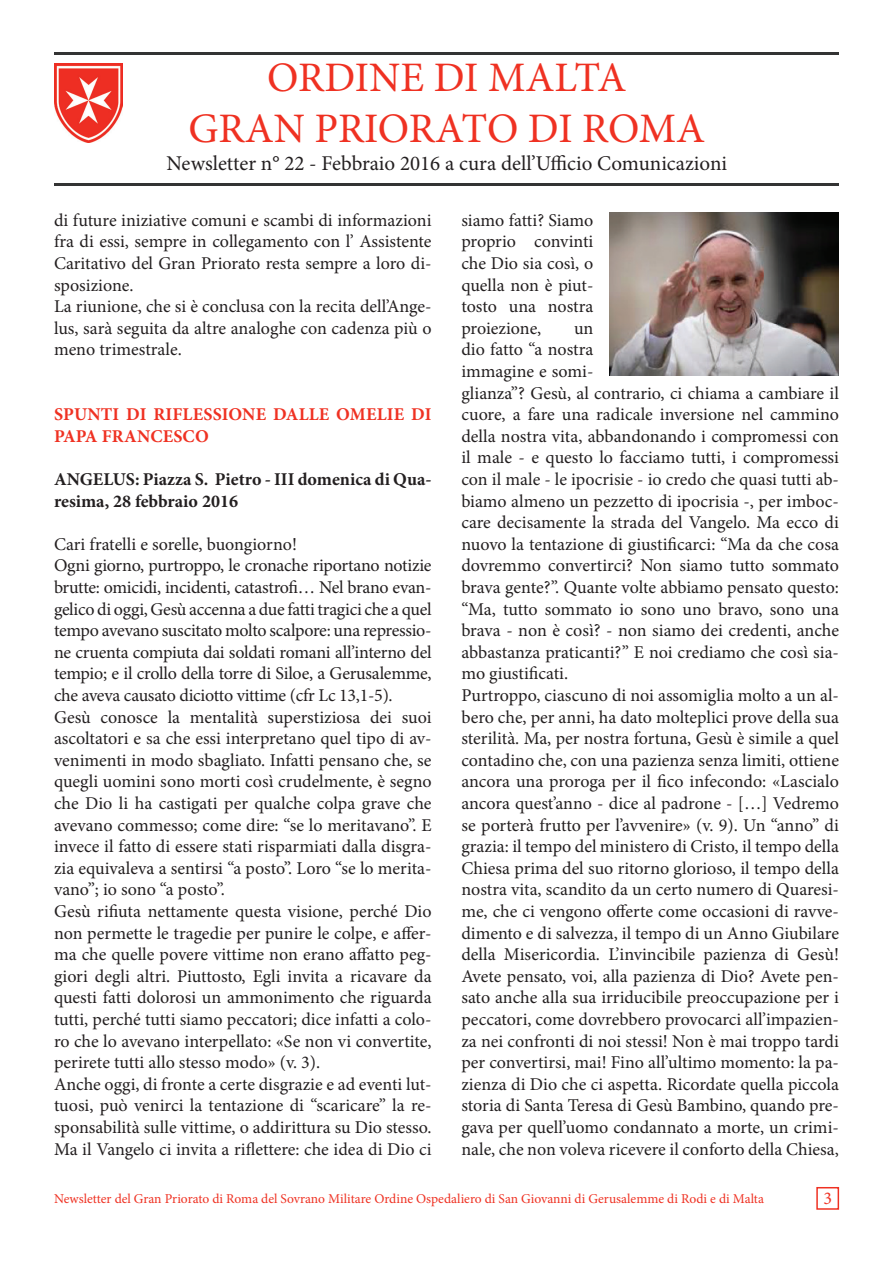
<style>
.page{position:relative;width:893px;height:1263px;background:#fff}
.page>*{position:absolute;margin:0;border:0;box-sizing:border-box;transform-origin:0 0}
.t1{font:42px/50.4px "Minion Pro";letter-spacing:-.005em;color:#ef3122;text-align:center}
.t2{font:21px "Minion Pro";color:#231f20}
.t3{font:18px/21.6px "Minion Pro";letter-spacing:-.005em;color:#231f20}
.t4{font:700 18px/21.6px "Minion Pro";color:#231f20}
.t5{font:700 18px/21.6px "Minion Pro";letter-spacing:.01em;color:#ef3122}
.t6{font:18px "Minion Pro";color:#ef3122}
.t7{font:13.5px "Minion Pro";color:#ef3122}
</style>
<div class="page">
<svg style="left:816px;top:1187px;width:24px;height:23px"></svg>
<img style="left:54px;top:184px;width:785px;height:1px">
<img style="left:54px;top:64px;width:69px;height:79px">
<img style="left:54px;top:53px;width:785px;height:1px">
<img style="left:609px;top:213px;width:230px;height:162px">
<h1 class="t1" style="left:189px;top:53px;width:518px">ORDINE DI MALTA<br>GRAN PRIORATO DI ROMA</h1>
<p class="t2" style="left:167px;top:149px;width:562px">Newsletter n° 22 - Febbraio 2016 a cura dell’Ufficio Comunicazioni</p>
<p class="t3" style="left:54px;top:209px;width:379px">di future iniziative comuni e scambi di informazioni fra di essi, sempre in collegamento con l’ Assistente Caritativo del Gran Priorato resta sempre a loro di&shy;sposizione.<br>La riunione, che si è conclusa con la recita dell’Ange&shy;lus, sarà seguita da altre analoghe con cadenza più o meno trimestrale.</p>
<p class="t5" style="left:54px;top:403px;width:379px">SPUNTI DI RIFLESSIONE DALLE OMELIE DI<br>PAPA FRANCESCO</p>
<p class="t4" style="left:54px;top:468px;width:13px">ANGELUS</p>
<p class="t4" style="left:54px;top:468px;width:379px;text-indent:81px">: PIAZZA S. PIETRO - III DOMENICA DI QUA-<br>RESIMA, 28 FEBBRAIO 2016</p>
<p class="t3" style="left:54px;top:533px;width:379px">Cari fratelli e sorelle, buongiorno!<br>Ogni giorno, purtroppo, le cronache riportano notizie brutte: omicidi, incidenti, catastrofi… Nel brano evan&shy;gelico di oggi, Gesù accenna a due fatti tragici che a quel tempo avevano suscitato molto scalpore: una repressio&shy;ne cruenta compiuta dai soldati romani all’interno del tempio; e il crollo della torre di Siloe, a Gerusalemme, che aveva causato diciotto vittime (cfr Lc 13,1-5).<br>Gesù conosce la mentalità superstiziosa dei suoi ascoltatori e sa che essi interpretano quel tipo di av&shy;venimenti in modo sbagliato. Infatti pensano che, se quegli uomini sono morti così crudelmente, è segno che Dio li ha castigati per qualche colpa grave che avevano commesso; come dire: “se lo meritavano”. E invece il fatto di essere stati risparmiati dalla disgra&shy;zia equivaleva a sentirsi “a posto”. Loro “se lo merita&shy;vano”; io sono “a posto”.<br>Gesù rifiuta nettamente questa visione, perché Dio non permette le tragedie per punire le colpe, e affer&shy;ma che quelle povere vittime non erano affatto peg&shy;giori degli altri. Piuttosto, Egli invita a ricavare da questi fatti dolorosi un ammonimento che riguarda tutti, perché tutti siamo peccatori; dice infatti a colo&shy;ro che lo avevano interpellato: «Se non vi convertite, perirete tutti allo stesso modo» (v. 3).<br>Anche oggi, di fronte a certe disgrazie e ad eventi lut&shy;tuosi, può venirci la tentazione di “scaricare” la re&shy;sponsabilità sulle vittime, o addirittura su Dio stesso.<br>Ma il Vangelo ci invita a riflettere: che idea di Dio ci</p>
<p class="t3" style="left:461px;top:209px;width:134px;text-align:justify">siamo fatti? Siamo proprio convinti che Dio sia così, o quella non è piut&shy;tosto una nostra proiezione,</p>
<p class="t3" style="left:461px;top:317px;width:379px;text-indent:113px">un<br>dio fatto “a nostra<br>immagine e somi-<br>glianza”? Gesù, al contrario, ci chiama a cambiare il cuore, a fare una radicale inversione nel cammino della nostra vita, abbandonando i compromessi con il male - e questo lo facciamo tutti, i compromessi con il male - le ipocrisie - io credo che quasi tutti ab&shy;biamo almeno un pezzetto di ipocrisia -, per imboc&shy;care decisamente la strada del Vangelo. Ma ecco di nuovo la tentazione di giustificarci: “Ma da che cosa dovremmo convertirci? Non siamo tutto sommato brava gente?”. Quante volte abbiamo pensato questo: “Ma, tutto sommato io sono uno bravo, sono una brava - non è così? - non siamo dei credenti, anche abbastanza praticanti?” E noi crediamo che così sia&shy;mo giustificati.<br>Purtroppo, ciascuno di noi assomiglia molto a un al&shy;bero che, per anni, ha dato molteplici prove della sua sterilità. Ma, per nostra fortuna, Gesù è simile a quel contadino che, con una pazienza senza limiti, ottiene ancora una proroga per il fico infecondo: «Lascialo ancora quest’anno - dice al padrone - […] Vedremo se porterà frutto per l’avvenire» (v. 9). Un “anno” di grazia: il tempo del ministero di Cristo, il tempo della Chiesa prima del suo ritorno glorioso, il tempo della nostra vita, scandito da un certo numero di Quaresi&shy;me, che ci vengono offerte come occasioni di ravve&shy;dimento e di salvezza, il tempo di un Anno Giubilare della Misericordia. L’invincibile pazienza di Gesù!<br>Avete pensato, voi, alla pazienza di Dio? Avete pen&shy;sato anche alla sua irriducibile preoccupazione per i peccatori, come dovrebbero provocarci all’impazien&shy;za nei confronti di noi stessi! Non è mai troppo tardi per convertirsi, mai! Fino all’ultimo momento: la pa&shy;zienza di Dio che ci aspetta. Ricordate quella piccola storia di Santa Teresa di Gesù Bambino, quando pre&shy;gava per quell’uomo condannato a morte, un crimi&shy;nale, che non voleva ricevere il conforto della Chiesa,</p>
<p class="t7" style="left:54px;top:1189px;width:712px">Newsletter del Gran Priorato di Roma del Sovrano Militare Ordine Ospedaliero di San Giovanni di Gerusalemme di Rodi e di Malta</p>
<p class="t6" style="left:823px;top:1186px;width:10px">3</p>
</div>
